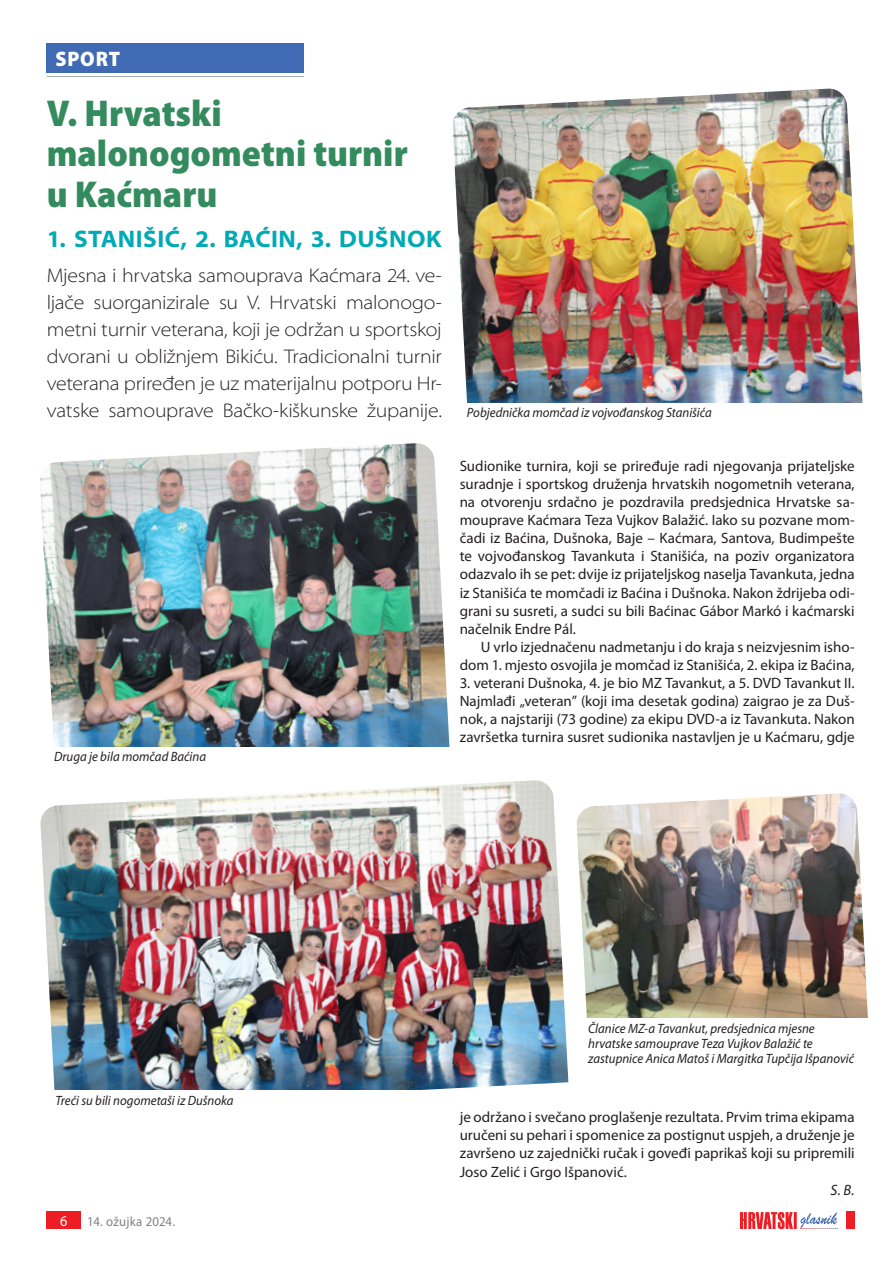
<style>
.page{position:relative;width:893px;height:1263px;background:#fff}
.page>*{position:absolute;margin:0;border:0;box-sizing:border-box;transform-origin:0 0}
.t1{font:900 semi-condensed 37.5px/40.5px "Myriad Pro";color:#348b5e}
.t2{font:700 semi-expanded 24px "Myriad Pro";letter-spacing:.015em;color:#00aab5}
.t3{font:900 21px "Myriad Pro";letter-spacing:.04em;color:#fff;scale:.95 1}
.t4{font:300 semi-expanded 19.8px/27px "Myriad Pro";letter-spacing:-.015em;color:#231f20;text-align:justify}
.t5{font:15px/18.1px "Myriad Pro";color:#231f20;text-align:justify}
.t6{font:italic 15px "Myriad Pro";color:#231f20}
.t7{font:15px "Myriad Pro";color:#fff;scale:.95 1}
.t8{font:italic 13.5px/15px "Myriad Pro";color:#231f20;scale:.95 1}
.t9{font:13.5px "Myriad Pro";letter-spacing:.02em;color:#808285;scale:.95 1}
</style>
<div class="page">
<hr style="left:47px;top:76px;width:257px;height:1px;background:#a8a9ad">
<div style="left:47px;top:1212px;width:34px;height:17px;background:#ee1d23"></div>
<div style="left:846px;top:1212px;width:9px;height:17px;background:#ee1d23"></div>
<svg style="left:740px;top:1212px;width:98px;height:17px"></svg>
<div style="left:47px;top:43px;width:257px;height:30px;background:#406ab4"></div>
<img style="left:452px;top:89px;width:411px;height:314px">
<img style="left:40px;top:443px;width:410px;height:304px">
<img style="left:40px;top:780px;width:528px;height:310px">
<img style="left:576px;top:793px;width:292px;height:225px">
<h3 class="t3" style="left:56px;top:45px;width:70px">SPORT</h3>
<h1 class="t1" style="left:47px;top:92px;width:362px">V. Hrvatski malonogometni turnir u Kaćmaru</h1>
<h2 class="t2" style="left:47px;top:223px;width:396px">1. STANIŠIĆ, 2. BAĆIN, 3. DUŠNOK</h2>
<p class="t4" style="left:47px;top:262px;width:397px">Mjesna i hrvatska samouprava Kaćmara 24. ve&shy;ljače suorganizirale su V. Hrvatski malonogo&shy;metni turnir veterana, koji je održan u sportskoj dvorani u obližnjem Bikiću. Tradicionalni turnir veterana priređen je uz materijalnu potporu Hr&shy;vatske samouprave Bačko-kiškunske županije.</p>
<p class="t8" style="left:54px;top:749px;width:162px">Druga je bila momčad Baćina</p>
<p class="t8" style="left:467px;top:405px;width:259px">Pobjednička momčad iz vojvođanskog Stanišića</p>
<p class="t5" style="left:460px;top:457px;width:397px">Sudionike turnira, koji se priređuje radi njegovanja prijateljske suradnje i sportskog druženja hrvatskih nogometnih veterana, na otvorenju srdačno je pozdravila predsjednica Hrvatske sa&shy;mouprave Kaćmara Teza Vujkov Balažić. Iako su pozvane mom&shy;čadi iz Baćina, Dušnoka, Baje – Kaćmara, Santova, Budimpešte te vojvođanskog Tavankuta i Stanišića, na poziv organizatora odazvalo ih se pet: dvije iz prijateljskog naselja Tavankuta, jedna iz Stanišića te momčadi iz Baćina i Dušnoka. Nakon ždrijeba odi&shy;grani su susreti, a sudci su bili Baćinac Gábor Markó i kaćmarski načelnik Endre Pál.</p>
<p class="t5" style="left:460px;top:637px;width:397px;text-align:right">U vrlo izjednačenu nadmetanju i do kraja s neizvjesnim isho&shy;dom 1. mjesto osvojila je momčad iz Stanišića, 2. ekipa iz Baćina,</p>
<p class="t5" style="left:460px;top:674px;width:397px">3. veterani Dušnoka, 4. je bio MZ Tavankut, a 5. DVD Tavankut II.<br>Najmlađi „veteran” (koji ima desetak godina) zaigrao je za Duš&shy;nok, a najstariji (73 godine) za ekipu DVD-a iz Tavankuta. Nakon završetka turnira susret sudionika nastavljen je u Kaćmaru, gdje</p>
<p class="t8" style="left:56px;top:1092px;width:189px">Treći su bili nogometaši iz Dušnoka</p>
<p class="t7" style="left:60px;top:1212px;width:9px">6</p>
<p class="t9" style="left:87px;top:1213px;width:94px">14. ožujka 2024.</p>
<p class="t8" style="left:588px;top:1020px;width:282px">Članice MZ-a Tavankut, predsjednica mjesne hrvatske samouprave Teza Vujkov Balažić te zastupnice Anica Matoš i Margitka Tupčija Išpanović</p>
<p class="t5" style="left:460px;top:1108px;width:397px">je održano i svečano proglašenje rezultata. Prvim trima ekipama uručeni su pehari i spomenice za postignut uspjeh, a druženje je završeno uz zajednički ručak i goveđi paprikaš koji su pripremili Joso Zelić i Grgo Išpanović.</p>
<p class="t6" style="left:831px;top:1180px;width:26px">S. B.</p>
</div>
